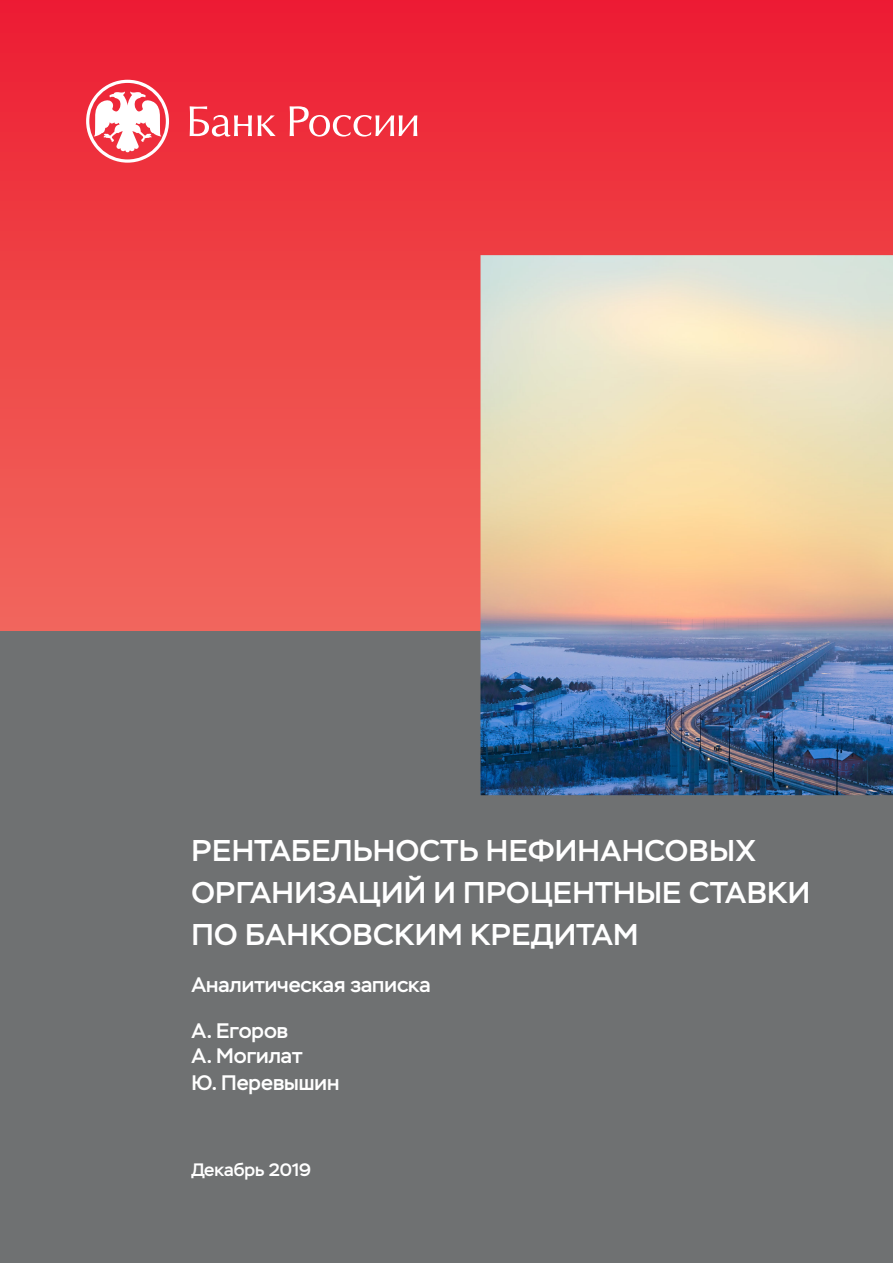
<style>
.page{position:relative;width:893px;height:1263px;background:#fff}
.page>*{position:absolute;margin:0;border:0;box-sizing:border-box;transform-origin:0 0}
.текст{font:500 30px/42px "Stem";letter-spacing:.01em;color:#fff}
.текст-2{font:500 21px/26.1px "Stem";color:#fff}
.текст-3{font:500 18px "Stem";color:#fff}
</style>
<div class="page">
<div style="left:0;top:0;width:893px;height:631px;background:linear-gradient(to bottom,#ed1e32,#f1695d)"></div>
<div style="left:0;top:631px;width:893px;height:632px;background:#6f7172"></div>
<svg style="left:86px;top:80px;width:83px;height:83px"></svg>
<svg style="left:190px;top:106px;width:62px;height:31px"></svg>
<svg style="left:258px;top:115px;width:18px;height:21px"></svg>
<svg style="left:290px;top:106px;width:127px;height:31px"></svg>
<img style="left:480px;top:255px;width:413px;height:540px">
<p class="текст" style="left:191px;top:830px;width:620px">РЕНТАБЕЛЬНОСТЬ НЕФИНАНСОВЫХ<br>ОРГАНИЗАЦИЙ И ПРОЦЕНТНЫЕ СТАВКИ<br>ПО БАНКОВСКИМ КРЕДИТАМ</p>
<p class="текст-2" style="left:191px;top:971px;width:241px">Аналитическая записка</p>
<p class="текст-2" style="left:191px;top:1018px;width:150px">А. Егоров<br>А. Могилат<br>Ю. Перевышин</p>
<p class="текст-3" style="left:191px;top:1158px;width:121px">Декабрь 2019</p>
</div>
